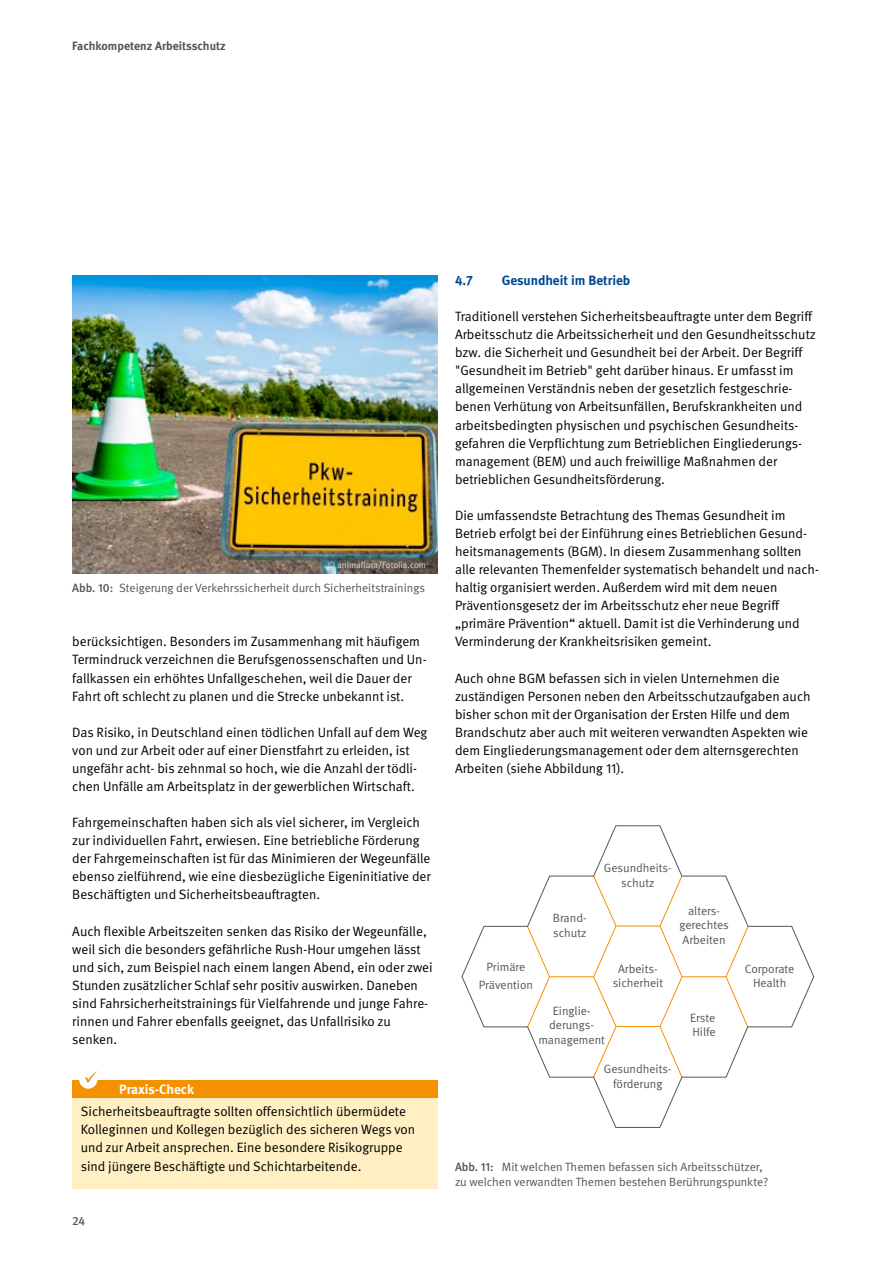
<style>
.page{position:relative;width:893px;height:1263px;background:#fff}
.page>*{position:absolute;margin:0;border:0;box-sizing:border-box;transform-origin:0 0}
.FT{font:13.5px/18px "DGUV Meta";color:#000}
.STG_FT{font:13.5px/18px "DGUV Meta";color:#000}
.t1{font:700 13.5px "DGUV Meta";color:#004993}
.STG_Titel{font:700 13.5px "DGUV Meta";letter-spacing:-.005em;color:#fff}
.t2{font:12px/14.4px "DGUV Meta";color:#565656;text-align:center}
.t3{font:700 12px "DGUV Meta";color:#565656}
.t4{font:500 12px "DGUV Meta";color:#565656}
.t5{font:9px "DGUV Meta";color:#dadada}
.s1{font-weight:500}
</style>
<div class="page">
<div style="left:72px;top:1080px;width:366px;height:18px;background:#f39100"></div>
<div style="left:72px;top:1098px;width:366px;height:91px;background:#ffefc3"></div>
<div style="left:79px;top:1070px;width:18px;height:19px;background:#fff;border-radius:50%"></div>
<svg style="left:85px;top:1071px;width:12px;height:12px"></svg>
<svg style="left:461px;top:825px;width:353px;height:303px"></svg>
<img style="left:72px;top:275px;width:366px;height:299px">
<p class="t3" style="left:72px;top:39px;width:155px">Fachkompetenz Arbeitsschutz</p>
<p class="t5" style="left:327px;top:559px;width:100px">© animaflora/Fotolia.com</p>
<p class="t2" style="left:72px;top:581px;width:354px"><span class="s1">Abb. 10:</span> Steigerung der Verkehrssicherheit durch Sicherheitstrainings</p>
<p class="FT" style="left:72px;top:633px;width:356px">berücksichtigen. Besonders im Zusammenhang mit häufigem Termindruck verzeichnen die Berufsgenossenschaften und Un&shy;fallkassen ein erhöhtes Unfallgeschehen, weil die Dauer der Fahrt oft schlecht zu planen und die Strecke unbekannt ist.</p>
<p class="FT" style="left:72px;top:723px;width:357px">Das Risiko, in Deutschland einen tödlichen Unfall auf dem Weg von und zur Arbeit oder auf einer Dienstfahrt zu erleiden, ist ungefähr acht- bis zehnmal so hoch, wie die Anzahl der tödli&shy;chen Unfälle am Arbeitsplatz in der gewerblichen Wirtschaft.</p>
<p class="FT" style="left:72px;top:814px;width:360px">Fahrgemeinschaften haben sich als viel sicherer, im Vergleich zur individuellen Fahrt, erwiesen. Eine betriebliche Förderung der Fahrgemeinschaften ist für das Minimieren der Wegeunfälle ebenso zielführend, wie eine diesbezügliche Eigeninitiative der Beschäftigten und Sicherheitsbeauftragten.</p>
<p class="FT" style="left:72px;top:922px;width:362px">Auch flexible Arbeitszeiten senken das Risiko der Wegeunfälle, weil sich die besonders gefährliche Rush-Hour umgehen lässt und sich, zum Beispiel nach einem langen Abend, ein oder zwei Stunden zusätzlicher Schlaf sehr positiv auswirken. Daneben sind Fahrsicherheitstrainings für Vielfahrende und junge Fahre&shy;rinnen und Fahrer ebenfalls geeignet, das Unfallrisiko zu senken.</p>
<p class="STG_Titel" style="left:119px;top:1081px;width:76px">Praxis-Check</p>
<p class="STG_FT" style="left:81px;top:1103px;width:336px">Sicherheitsbeauftragte sollten offensichtlich übermüdete Kolleginnen und Kollegen bezüglich des sicheren Wegs von und zur Arbeit ansprechen. Eine besondere Risikogruppe sind jüngere Beschäftigte und Schichtarbeitende.</p>
<p class="t4" style="left:72px;top:1213px;width:14px">24</p>
<h2 class="t1" style="left:455px;top:272px;width:19px">4.7</h2>
<h2 class="t1" style="left:502px;top:272px;width:130px">Gesundheit im Betrieb</h2>
<p class="FT" style="left:455px;top:308px;width:362px">Traditionell verstehen Sicherheitsbeauftragte unter dem Begriff Arbeitsschutz die Arbeitssicherheit und den Gesundheitsschutz bzw. die Sicherheit und Gesundheit bei der Arbeit. Der Begriff "Gesundheit im Betrieb" geht darüber hinaus. Er umfasst im allgemeinen Verständnis neben der gesetzlich festgeschrie&shy;benen Verhütung von Arbeitsunfällen, Berufskrankheiten und arbeitsbedingten physischen und psychischen Gesundheits&shy;gefahren die Verpflichtung zum Betrieblichen Eingliederungs&shy;management (BEM) und auch freiwillige Maßnahmen der betrieblichen Gesundheitsförderung.</p>
<p class="FT" style="left:455px;top:506px;width:365px">Die umfassendste Betrachtung des Themas Gesundheit im Betrieb erfolgt bei der Einführung eines Betrieblichen Gesund&shy;heitsmanagements (BGM). In diesem Zusammenhang sollten alle relevanten Themenfelder systematisch behandelt und nach&shy;haltig organisiert werden. Außerdem wird mit dem neuen Präventionsgesetz der im Arbeitsschutz eher neue Begriff „primäre Prävention“ aktuell. Damit ist die Verhinderung und Verminderung der Krankheitsrisiken gemeint.</p>
<p class="FT" style="left:455px;top:669px;width:357px">Auch ohne BGM befassen sich in vielen Unternehmen die zuständigen Personen neben den Arbeitsschutzaufgaben auch bisher schon mit der Organisation der Ersten Hilfe und dem Brandschutz aber auch mit weiteren verwandten Aspekten wie dem Eingliederungsmanagement oder dem alternsgerechten Arbeiten (siehe Abbildung 11).</p>
<p class="t2" style="left:479px;top:958px;width:56px;line-height:18.3px">Primäre<br>Prävention</p>
<p class="t2" style="left:553px;top:911px;width:35px;text-align:left">Brand&shy;schutz</p>
<p class="t2" style="left:604px;top:861px;width:69px">Gesundheits&shy;schutz</p>
<p class="t2" style="left:613px;top:962px;width:52px">Arbeits&shy;sicherheit</p>
<p class="t2" style="left:538px;top:1003px;width:68px">Einglie&shy;derungs&shy;management</p>
<p class="t2" style="left:604px;top:1062px;width:69px">Gesundheits&shy;förderung</p>
<p class="t2" style="left:679px;top:904px;width:51px">alters&shy;gerechtes<br>Arbeiten</p>
<p class="t2" style="left:690px;top:1011px;width:27px;text-align:left">Erste<br>Hilfe</p>
<p class="t2" style="left:745px;top:962px;width:51px">Corporate<br>Health</p>
<p class="t2" style="left:455px;top:1159px;width:315px;line-height:15px;text-align:left"><span class="s1">Abb. 11:</span> Mit welchen Themen befassen sich Arbeitsschützer, zu welchen verwandten Themen bestehen Berührungspunkte?</p>
</div>
